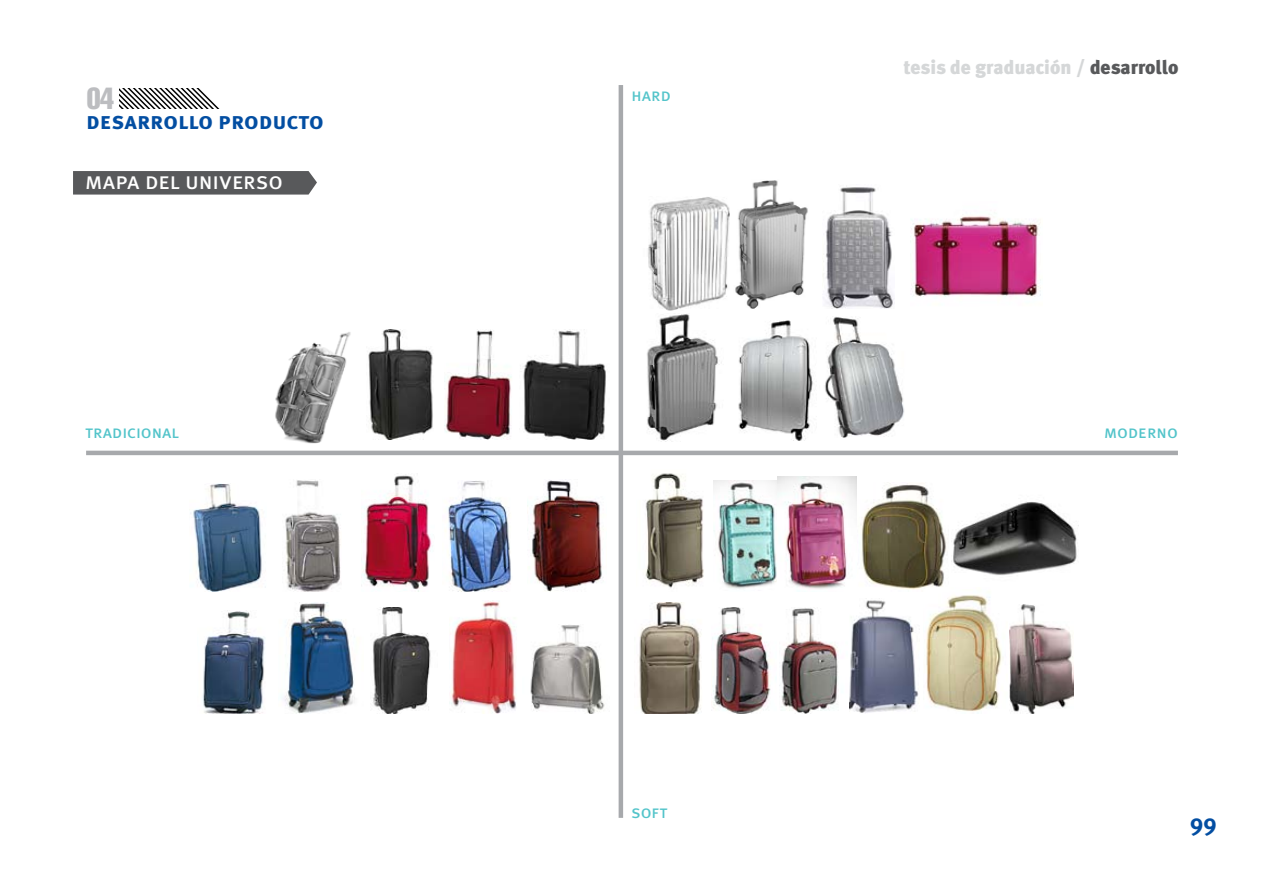
<style>
.page{position:relative;width:1263px;height:893px;background:#fff}
.page>*{position:absolute;margin:0;border:0;box-sizing:border-box;transform-origin:0 0}
.t1{font:30px "Helvetica LT Std Comp";color:#bcbdc0}
.t2{font:24px "Meta Plus Bold Caps";color:#034ea2}
.t3{font:24px "Meta Plus Book Caps";letter-spacing:-.005em;color:#fff}
.t4{font:700 24px "Meta Plus";color:#034ea2}
.t5{font:900 19.5px "Meta Plus";color:#d5d7d8}
.t6{font:18px "Meta Plus Book Caps";color:#53c4ca}
.s1{color:#58595b}
</style>
<div class="page">
<svg style="left:119px;top:88px;width:101px;height:21px"></svg>
<img style="left:445px;top:481px;width:66px;height:110px">
<img style="left:190px;top:484px;width:76px;height:107px">
<img style="left:530px;top:625px;width:75px;height:88px">
<img style="left:450px;top:600px;width:66px;height:113px">
<img style="left:202px;top:611px;width:63px;height:102px">
<img style="left:373px;top:607px;width:58px;height:106px">
<img style="left:362px;top:474px;width:70px;height:117px">
<img style="left:284px;top:603px;width:71px;height:110px">
<img style="left:531px;top:479px;width:71px;height:112px">
<img style="left:285px;top:480px;width:56px;height:111px">
<img style="left:823px;top:187px;width:72px;height:122px">
<img style="left:911px;top:216px;width:130px;height:81px">
<img style="left:738px;top:321px;width:75px;height:119px">
<img style="left:825px;top:317px;width:79px;height:121px">
<img style="left:647px;top:314px;width:75px;height:128px">
<img style="left:648px;top:197px;width:82px;height:113px">
<img style="left:735px;top:180px;width:73px;height:129px">
<img style="left:444px;top:330px;width:68px;height:110px">
<img style="left:523px;top:329px;width:83px;height:111px">
<img style="left:275px;top:332px;width:76px;height:111px">
<img style="left:368px;top:329px;width:65px;height:111px">
<hr style="left:619px;top:85px;width:4px;height:733px;background:#a7a9ac">
<hr style="left:86px;top:451px;width:1092px;height:4px;background:#a7a9ac">
<img style="left:951px;top:502px;width:128px;height:73px">
<img style="left:926px;top:595px;width:77px;height:116px">
<img style="left:849px;top:600px;width:70px;height:113px">
<img style="left:712px;top:607px;width:59px;height:106px">
<img style="left:779px;top:608px;width:59px;height:105px">
<img style="left:645px;top:473px;width:59px;height:115px">
<img style="left:1009px;top:604px;width:65px;height:109px">
<img style="left:639px;top:602px;width:62px;height:111px">
<img style="left:713px;top:480px;width:65px;height:109px">
<img style="left:778px;top:477px;width:79px;height:112px">
<img style="left:861px;top:484px;width:86px;height:106px">
<div style="left:73px;top:171px;width:244px;height:24px;background:#58595b"></div>
<h1 class="t1" style="left:87px;top:79px;width:29px">04</h1>
<p class="t2" style="left:86px;top:106px;width:239px">desarrollo producto</p>
<p class="t3" style="left:85px;top:167px;width:200px">mapa del universo</p>
<p class="t6" style="left:631px;top:84px;width:41px">hard</p>
<p class="t5" style="left:903px;top:56px;width:276px">tesis de graduación / <span class="s1">desarrollo</span></p>
<p class="t6" style="left:85px;top:421px;width:96px">tradicional</p>
<p class="t6" style="left:1104px;top:421px;width:75px">moderno</p>
<p class="t6" style="left:631px;top:801px;width:38px">soft</p>
<p class="t4" style="left:1190px;top:809px;width:29px">99</p>
</div>
